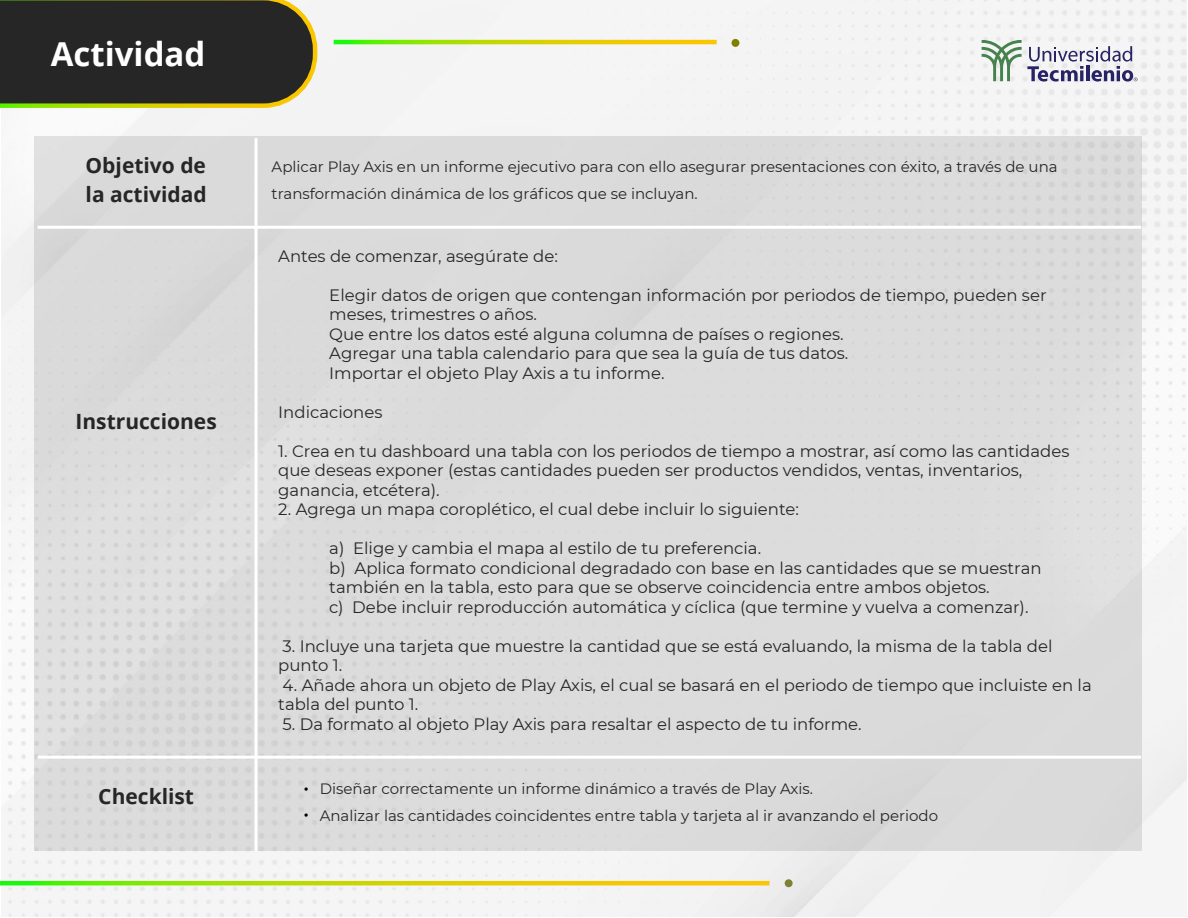
<style>
.page{position:relative;width:1188px;height:918px;background:#fff}
.page>*{position:absolute;margin:0;border:0;box-sizing:border-box;transform-origin:0 0}
.t1{font:700 33px "Open Sans";color:#fff}
.t2{font:700 21px/29.5px "Open Sans";color:#262626}
.t3{font:21px/25.8px "Montserrat";color:#000}
.t4{font:16.5px/19.5px "Montserrat";color:#262626}
.t5{font:15px/27px "Montserrat";color:#262626}
</style>
<div class="page">
<div style="left:2px;top:0;width:1184px;height:916px;background:#f4f4f4"></div>
<div style="left:34px;top:136px;width:1108px;height:714px;background:#dcdcdc"></div>
<hr style="left:255px;top:138px;width:3px;height:713px;background:#fff">
<hr style="left:38px;top:226px;width:1103px;height:3px;background:#fff">
<hr style="left:38px;top:756px;width:1103px;height:3px;background:#fff">
<svg style="left:982px;top:40px;width:156px;height:42px"></svg>
<svg style="left:0;top:0;width:320px;height:110px;background:#39392d"></svg>
<svg style="left:334px;top:40px;width:383px;height:4px;background:#bad700"></svg>
<svg style="left:0;top:881px;width:770px;height:4px;background:#bad700"></svg>
<div style="left:732px;top:39px;width:7px;height:8px;background:#808000;border-radius:50%"></div>
<div style="left:785px;top:879px;width:8px;height:8px;background:#808035;border-radius:50%"></div>
<h1 class="t1" style="left:51px;top:31px;width:156px">Actividad</h1>
<p class="t2" style="left:86px;top:150px;width:123px">Objetivo de la actividad</p>
<p class="t2" style="left:76px;top:406px;width:143px">Instrucciones</p>
<p class="t5" style="left:272px;top:153px;width:788px">Aplicar Play Axis en un informe ejecutivo para con ello asegurar presentaciones con éxito, a través de una transformación dinámica de los gráficos que se incluyan.</p>
<p class="t4" style="left:278px;top:245px;width:281px">Antes de comenzar, asegúrate de:</p>
<p class="t4" style="left:329px;top:284px;width:719px">Elegir datos de origen que contengan información por periodos de tiempo, pueden ser meses, trimestres o años.<br>Que entre los datos esté alguna columna de países o regiones.<br>Agregar una tabla calendario para que sea la guía de tus datos.<br>Importar el objeto Play Axis a tu informe.</p>
<p class="t4" style="left:278px;top:401px;width:106px">Indicaciones</p>
<p class="t4" style="left:278px;top:440px;width:793px">1. Crea en tu dashboard una tabla con los periodos de tiempo a mostrar, así como las cantidades que deseas exponer (estas cantidades pueden ser productos vendidos, ventas, inventarios, ganancia, etcétera).</p>
<p class="t4" style="left:278px;top:499px;width:522px">2. Agrega un mapa coroplético, el cual debe incluir lo siguiente:</p>
<p class="t4" style="left:329px;top:538px;width:714px">a) Elige y cambia el mapa al estilo de tu preferencia.<br>b) Aplica formato condicional degradado con base en las cantidades que se muestran también en la tabla, esto para que se observe coincidencia entre ambos objetos.<br>c) Debe incluir reproducción automática y cíclica (que termine y vuelva a comenzar).</p>
<p class="t4" style="left:278px;top:635px;width:776px">3. Incluye una tarjeta que muestre la cantidad que se está evaluando, la misma de la tabla del punto 1.</p>
<p class="t4" style="left:278px;top:674px;width:815px">4. Añade ahora un objeto de Play Axis, el cual se basará en el periodo de tiempo que incluiste en la tabla del punto 1.</p>
<p class="t4" style="left:283px;top:713px;width:581px">5. Da formato al objeto Play Axis para resaltar el aspecto de tu informe.</p>
<p class="t2" style="left:98px;top:781px;width:97px">Checklist</p>
<p class="t3" style="left:303px;top:774px;width:8px">• •</p>
<p class="t5" style="left:320px;top:774px;width:620px">Diseñar correctamente un informe dinámico a través de Play Axis.<br>Analizar las cantidades coincidentes entre tabla y tarjeta al ir avanzando el periodo</p>
</div>
